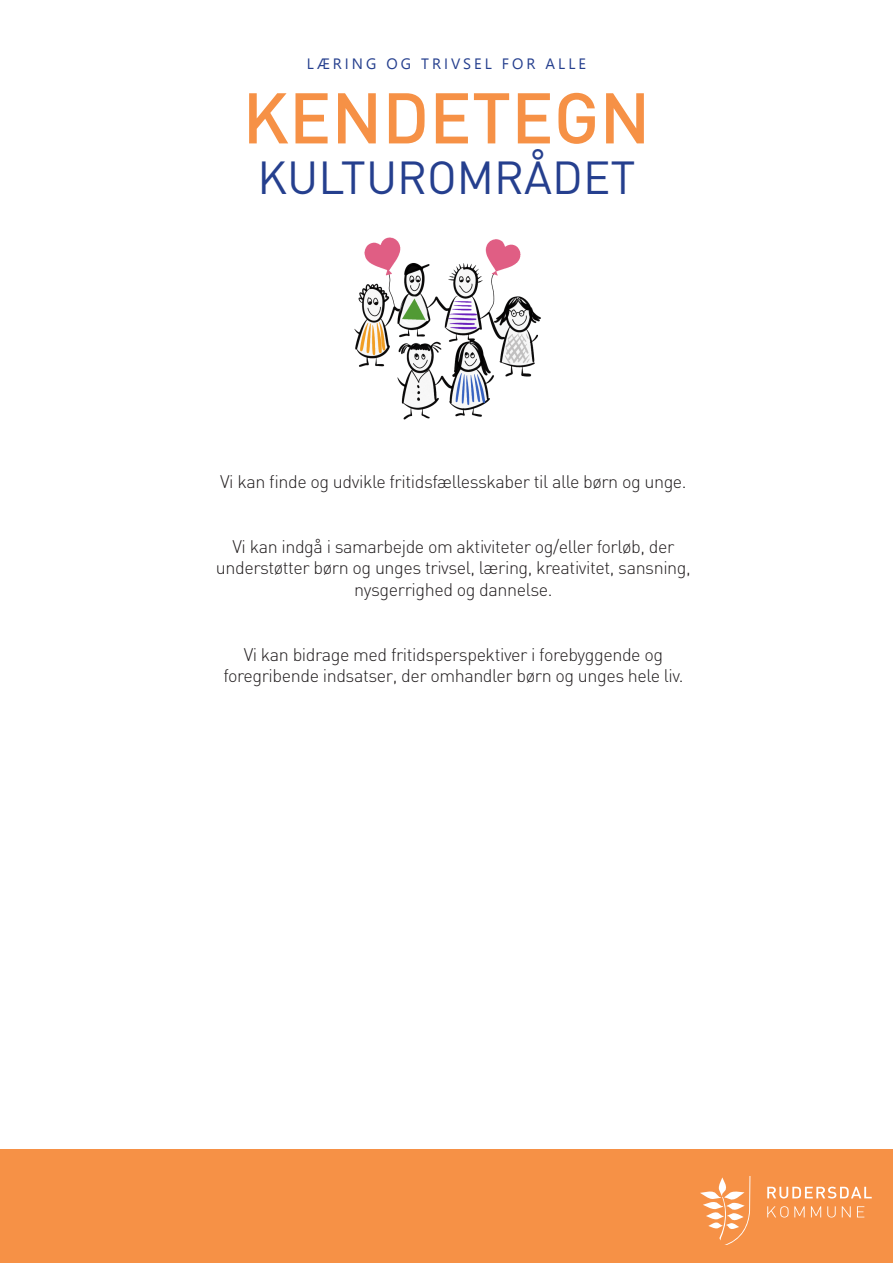
<style>
.page{position:relative;width:893px;height:1263px;background:#fff}
.page>*{position:absolute;margin:0;border:0;box-sizing:border-box;transform-origin:0 0}
.Headline_Text_-_Utop{font:500 70.5px "DIN";color:#f69146}
.Headline_Text_-_Utop-2{font:45.75px "DIN";color:#253f8e}
.t1{font:300 18px/21.6px "DIN";letter-spacing:-.025em;color:#231f20;text-align:center}
.Section_Header_-_Cen{font:15px "Leelawadee UI";letter-spacing:.2em;color:#253f8e}
</style>
<div class="page">
<div style="left:0;top:1149px;width:893px;height:114px;background:#f69146"></div>
<svg style="left:700px;top:1176px;width:50px;height:68px"></svg>
<svg style="left:767px;top:1187px;width:105px;height:11px"></svg>
<svg style="left:767px;top:1206px;width:38px;height:11px"></svg>
<svg style="left:811px;top:1206px;width:10px;height:11px"></svg>
<svg style="left:827px;top:1206px;width:9px;height:11px"></svg>
<svg style="left:842px;top:1206px;width:9px;height:11px"></svg>
<svg style="left:857px;top:1206px;width:7px;height:11px"></svg>
<img style="left:354px;top:237px;width:187px;height:183px">
<p class="Section_Header_-_Cen" style="left:307px;top:54px;width:281px">LÆRING OG TRIVSEL FOR ALLE</p>
<p class="Headline_Text_-_Utop" style="left:243px;top:71px;width:409px">KENDETEGN</p>
<p class="Headline_Text_-_Utop-2" style="left:257px;top:147px;width:379px">KULTUROMRÅDET</p>
<p class="t1" style="left:220px;top:470px;width:468px">Vi kan finde og udvikle fritidsfællesskaber til alle børn og unge.</p>
<p class="t1" style="left:216px;top:535px;width:476px">Vi kan indgå i samarbejde om aktiviteter og/eller forløb, der understøtter børn og unges trivsel, læring, kreativitet, sansning, nysgerrighed og dannelse.</p>
<p class="t1" style="left:223px;top:643px;width:462px">Vi kan bidrage med fritidsperspektiver i forebyggende og foregribende indsatser, der omhandler børn og unges hele liv.</p>
</div>
